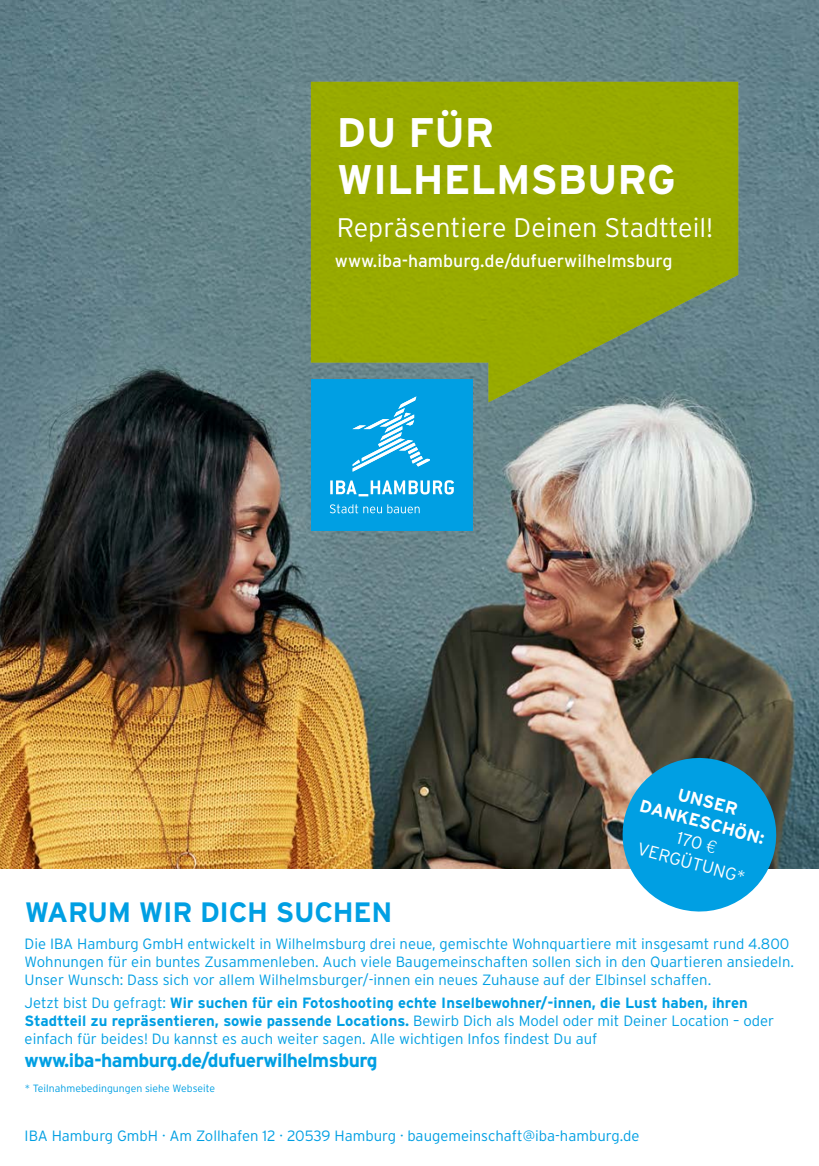
<style>
.page{position:relative;width:819px;height:1166px;background:#fff}
.page>*{position:absolute;margin:0;border:0;box-sizing:border-box;transform-origin:0 0}
.t1{font:700 41.3px/47.4px "Interstate";color:#fff}
.t2{font:700 28px "Interstate";letter-spacing:-.01em;color:#009fe3}
.t3{font:300 26.78px "Interstate";color:#fff}
.t4{font:700 19.25px "Interstate";letter-spacing:-.03em;color:#009fe3}
.t5{font:17.68px "Interstate";color:#fff}
.t6{font:700 17.5px/21px "Interstate";color:#fff;text-align:center}
.t7{font:300 14.88px/17.8px "Interstate";color:#009fe3}
.t8{font:300 10.5px "Interstate";color:#009fe3}
.s1{font-weight:300}
.s2{font-family:"Helvetica";font-weight:300}
.s3{font-weight:700}
</style>
<div class="page">
<img style="left:0;top:0;width:819px;height:869px">
<div style="left:311px;top:379px;width:161px;height:152px;background:#009fe3"></div>
<svg style="left:352px;top:402px;width:77px;height:70px"></svg>
<hr style="left:330px;top:480px;width:3px;height:14px;background:#fff">
<svg style="left:336px;top:480px;width:118px;height:16px"></svg>
<svg style="left:330px;top:504px;width:89px;height:9px"></svg>
<svg style="left:311px;top:82px;width:427px;height:320px;background:#8ca419"></svg>
<svg style="left:614px;top:749px;width:170px;height:163px;background:#379fc8"></svg>
<h1 class="t1" style="left:337px;top:108px;width:340px">DU FÜR<br>WILHELMSBURG</h1>
<h3 class="t3" style="left:337px;top:213px;width:378px">Repräsentiere Deinen Stadtteil!</h3>
<p class="t5" style="left:335px;top:251px;width:339px">www.iba-hamburg.de/dufuerwilhelmsburg</p>
<h2 class="t2" style="left:25px;top:896px;width:369px">WARUM WIR DICH SUCHEN</h2>
<p class="t6" style="left:648px;top:775px;width:130px;rotate:15deg">UNSER<br>DANKESCHÖN:<br><span class="s1">170</span> <span class="s2">€<br></span><span class="s1">VERGÜTUNG*</span></p>
<p class="t7" style="left:25px;top:935px;width:770px">Die IBA Hamburg GmbH entwickelt in Wilhelmsburg drei neue, gemischte Wohnquartiere mit insgesamt rund 4.800<br>Wohnungen für ein buntes Zusammenleben. Auch viele Baugemeinschaften sollen sich in den Quartieren ansiedeln.<br>Unser Wunsch: Dass sich vor allem Wilhelmsburger/-innen ein neues Zuhause auf der Elbinsel schaffen.</p>
<p class="t7" style="left:25px;top:993px;width:751px">Jetzt bist Du gefragt: <span class="s3">Wir suchen für ein Fotoshooting echte Inselbewohner/-innen, die Lust haben, ihren<br>Stadtteil zu repräsentieren, sowie passende Locations.</span> Bewirb Dich als Model oder mit Deiner Location – oder einfach für beides! Du kannst es auch weiter sagen. Alle wichtigen Infos findest Du auf</p>
<p class="t4" style="left:25px;top:1049px;width:354px">www.iba-hamburg.de/dufuerwilhelmsburg</p>
<p class="t8" style="left:25px;top:1082px;width:192px">* Teilnahmebedingungen siehe Webseite</p>
<p class="t7" style="left:25px;top:1127px;width:616px">IBA Hamburg GmbH · Am Zollhafen 12 · 20539 Hamburg · baugemeinschaft@iba-hamburg.de</p>
</div>
